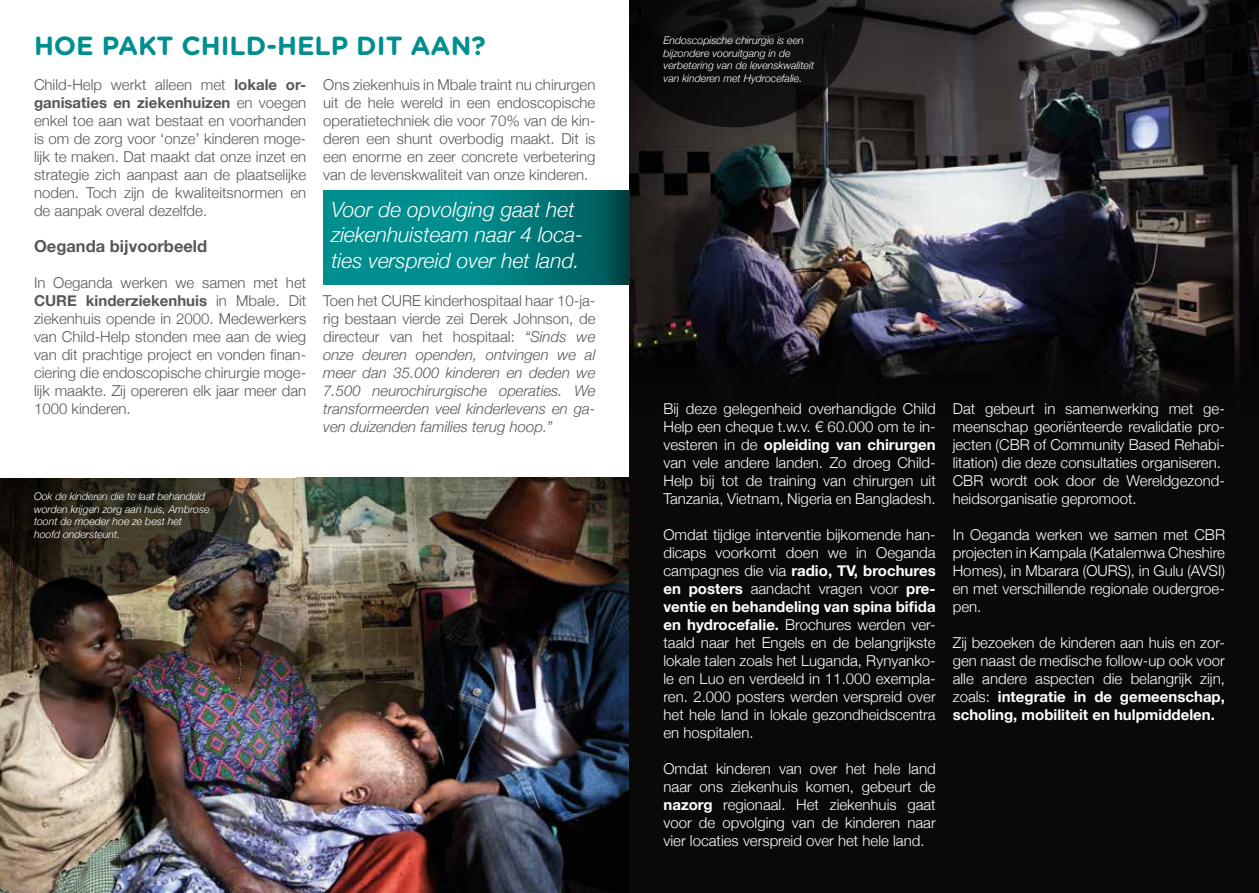
<style>
.page{position:relative;width:1259px;height:893px;background:#fff}
.page>*{position:absolute;margin:0;border:0;box-sizing:border-box;transform-origin:0 0}
.t1{font:700 26.25px "Gotham Rounded";color:#008e8f}
.t2{font:italic 300 21px/25.2px "Helvetica Neue";color:#fff}
.t3{font:700 16.5px "Helvetica Neue";color:#575757}
.t4{font:300 15px/18px "Helvetica Neue";color:#fff;text-align:justify}
.t5{font:300 15px/18px "Helvetica Neue";color:#575757;text-align:justify}
.t6{font:italic 300 15px/18px "Helvetica Neue";color:#575757;text-align:justify}
.t7{font:italic 300 10.5px/12.6px "Helvetica Neue";color:#fff}
.s1{font-weight:700}
.s2{font-style:normal}
</style>
<div class="page">
<img style="left:629px;top:0;width:630px;height:344px">
<svg style="left:629px;top:0;width:236px;height:127px;background:#141312"></svg>
<img style="left:0;top:477px;width:629px;height:416px">
<svg style="left:0;top:477px;width:236px;height:119px;background:#322c22"></svg>
<div style="left:629px;top:344px;width:630px;height:549px;background:#0a0907"></div>
<div style="left:323px;top:190px;width:306px;height:95px;background:#008e8f"></div>
<svg style="left:502px;top:190px;width:102px;height:95px;fill:#007172"></svg>
<svg style="left:604px;top:190px;width:25px;height:95px;background:#004a4b"></svg>
<h1 class="t1" style="left:34px;top:26px;width:453px">HOE PAKT CHILD-HELP DIT AAN?</h1>
<p class="t5" style="left:34px;top:75px;width:274px">Child-Help werkt alleen met <span class="s1">lokale or&shy;ganisaties en ziekenhuizen</span> en voegen enkel toe aan wat bestaat en voorhanden is om de zorg voor ‘onze’ kinderen moge&shy;lijk te maken. Dat maakt dat onze inzet en strategie zich aanpast aan de plaatselijke noden. Toch zijn de kwaliteitsnormen en de aanpak overal dezelfde.</p>
<p class="t3" style="left:34px;top:233px;width:175px">Oeganda bijvoorbeeld</p>
<p class="t5" style="left:34px;top:273px;width:274px">In Oeganda werken we samen met het <span class="s1">CURE kinderziekenhuis</span> in Mbale. Dit ziekenhuis opende in 2000. Medewerkers van Child-Help stonden mee aan de wieg van dit prachtige project en vonden finan&shy;ciering die endoscopische chirurgie moge&shy;lijk maakte. Zij opereren elk jaar meer dan 1000 kinderen.</p>
<p class="t5" style="left:323px;top:75px;width:274px">Ons ziekenhuis in Mbale traint nu chirurgen uit de hele wereld in een endoscopische operatietechniek die voor 70% van de kin&shy;deren een shunt overbodig maakt. Dit is een enorme en zeer concrete verbetering van de levenskwaliteit van onze kinderen.</p>
<h2 class="t2" style="left:331px;top:196px;width:253px">Voor de opvolging gaat het ziekenhuisteam naar 4 loca&shy;ties verspreid over het land.</h2>
<p class="t6" style="left:323px;top:291px;width:274px"><span class="s2">Toen het CURE kinderhospitaal haar 10-ja&shy;rig bestaan vierde zei Derek Johnson, de directeur van het hospitaal:</span> “Sinds we onze deuren openden, ontvingen we al meer dan 35.000 kinderen en deden we 7.500 neurochirurgische operaties. We transformeerden veel kinderlevens en ga&shy;ven duizenden families terug hoop.”</p>
<p class="t7" style="left:34px;top:489px;width:177px">Ook de kinderen die te laat behandeld worden krijgen zorg aan huis, Ambrose toont de moeder hoe ze best het hoofd ondersteunt.</p>
<p class="t7" style="left:663px;top:33px;width:152px">Endoscopische chirurgie is een bijzondere vooruitgang in de verbetering van de levenskwaliteit van kinderen met Hydrocefalie.</p>
<p class="t4" style="left:663px;top:399px;width:274px">Bij deze gelegenheid overhandigde Child Help een cheque t.w.v. € 60.000 om te in&shy;vesteren in de <span class="s1">opleiding van chirurgen </span>van vele andere landen. Zo droeg Child-Help bij tot de training van chirurgen uit Tanzania, Vietnam, Nigeria en Bangladesh.</p>
<p class="t4" style="left:663px;top:525px;width:274px">Omdat tijdige interventie bijkomende han&shy;dicaps voorkomt doen we in Oeganda campagnes die via <span class="s1">radio, TV, brochures en posters</span> aandacht vragen voor <span class="s1">pre&shy;ventie en behandeling van spina bifida en hydrocefalie.</span> Brochures werden ver&shy;taald naar het Engels en de belangrijkste lokale talen zoals het Luganda, Rynyanko&shy;le en Luo en verdeeld in 11.000 exempla&shy;ren. 2.000 posters werden verspreid over het hele land in lokale gezondheidscentra en hospitalen.</p>
<p class="t4" style="left:663px;top:759px;width:274px">Omdat kinderen van over het hele land naar ons ziekenhuis komen, gebeurt de <span class="s1">nazorg</span> regionaal. Het ziekenhuis gaat voor de opvolging van de kinderen naar vier locaties verspreid over het hele land.</p>
<p class="t4" style="left:952px;top:399px;width:274px;text-align:left">Dat gebeurt in samenwerking met ge&shy;meenschap georiënteerde revalidatie pro&shy;jecten (CBR of Community Based Rehabi&shy;litation) die deze consultaties organiseren.<br>CBR wordt ook door de Wereldgezond&shy;heidsorganisatie gepromoot.</p>
<p class="t4" style="left:952px;top:525px;width:274px">In Oeganda werken we samen met CBR projecten in Kampala (Katalemwa Cheshire Homes), in Mbarara (OURS), in Gulu (AVSI) en met verschillende regionale oudergroe&shy;pen.</p>
<p class="t4" style="left:952px;top:633px;width:274px">Zij bezoeken de kinderen aan huis en zor&shy;gen naast de medische follow-up ook voor alle andere aspecten die belangrijk zijn, zoals: <span class="s1">integratie in de gemeenschap, scholing, mobiliteit en hulpmiddelen.</span></p>
</div>
